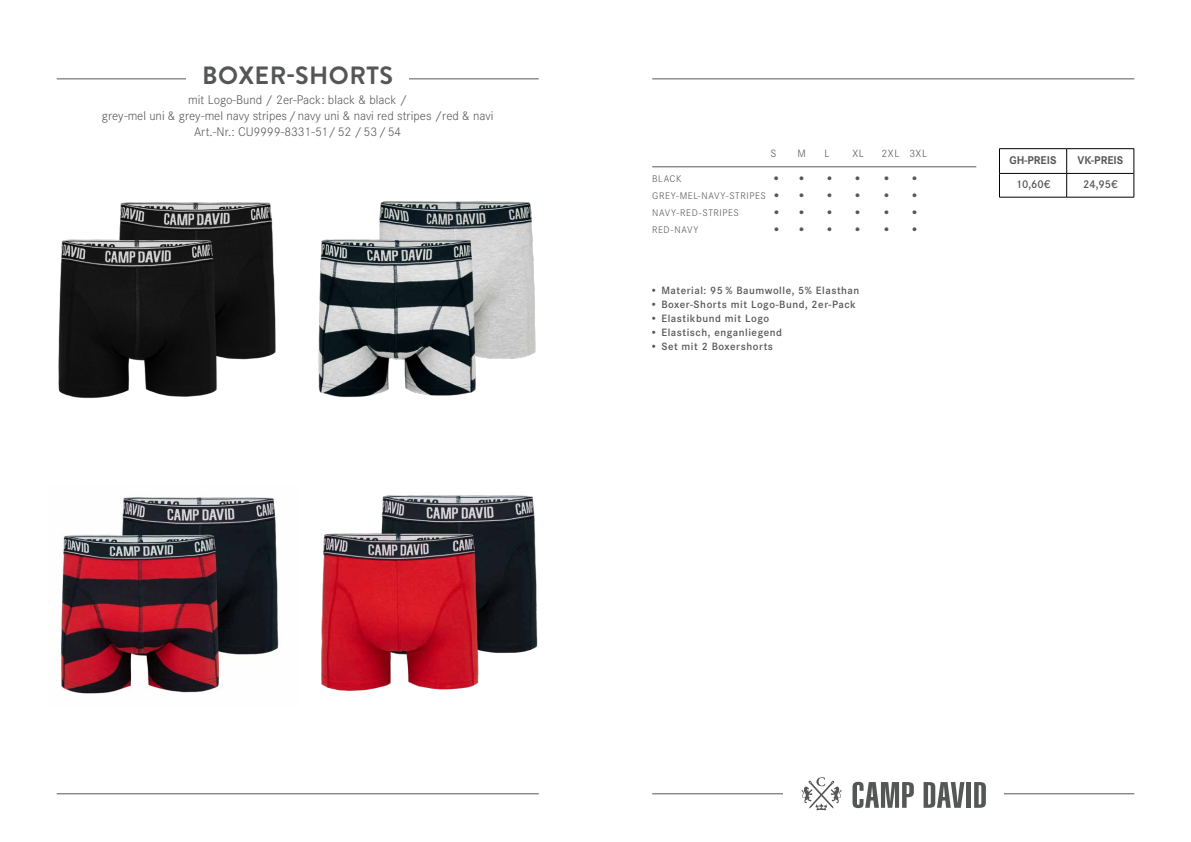
<style>
.page{position:relative;width:1191px;height:842px;background:#fff}
.page>*{position:absolute;margin:0;border:0;box-sizing:border-box;transform-origin:0 0}
.t1{font:700 25px "Brandon Grotesque";letter-spacing:.02em;color:#555756}
.t2{font:700 24.9px "Corporate S";color:#555856}
.t3{font:300 13px/16px "Corporate S";color:#555756;text-align:center}
.t4{font:700 11.7px "Corporate S";color:#555756}
.t5{font:600 11.7px "Corporate S";color:#555756}
.t6{font:600 11px "Corporate S";letter-spacing:.05em;color:#555856}
.t7{font:300 11px "Corporate S";letter-spacing:.055em;color:#555856}
.t8{font:300 10px/17px "Corporate S";letter-spacing:.055em;color:#555856}
.s1{color:#555856}
</style>
<div class="page">
<hr style="left:652px;top:793px;width:482px;height:1px;background:#555756">
<hr style="left:57px;top:793px;width:482px;height:1px;background:#555756">
<div style="left:783px;top:765px;width:220px;height:57px;background:#fff"></div>
<svg style="left:974px;top:782px;width:12px;height:26px"></svg>
<div style="left:966px;top:782px;width:5px;height:26px;background:#555756"></div>
<svg style="left:923px;top:782px;width:41px;height:26px"></svg>
<svg style="left:852px;top:782px;width:62px;height:26px"></svg>
<svg style="left:801px;top:777px;width:41px;height:33px"></svg>
<hr style="left:57px;top:79px;width:482px;height:1px;background:#555756">
<hr style="left:652px;top:79px;width:482px;height:1px;background:#555756">
<div style="left:187px;top:57px;width:222px;height:32px;background:#fff"></div>
<hr style="left:652px;top:167px;width:324px;height:1px;background:#555756">
<svg style="left:1066px;top:149px;width:1px;height:48px"></svg>
<hr style="left:999px;top:148px;width:67px;height:1px;background:#000">
<hr style="left:1066px;top:148px;width:68px;height:1px;background:#000">
<hr style="left:999px;top:173px;width:67px;height:1px;background:#000">
<hr style="left:1066px;top:173px;width:67px;height:1px;background:#000">
<hr style="left:999px;top:197px;width:67px;height:1px;background:#000">
<hr style="left:1066px;top:197px;width:68px;height:1px;background:#000">
<svg style="left:999px;top:149px;width:1px;height:48px"></svg>
<svg style="left:1133px;top:149px;width:1px;height:48px"></svg>
<img style="left:61px;top:497px;width:218px;height:197px">
<img style="left:321px;top:495px;width:217px;height:196px">
<img style="left:318px;top:201px;width:218px;height:196px">
<img style="left:58px;top:202px;width:218px;height:197px">
<h1 class="t1" style="left:202px;top:58px;width:192px">BOXER-SHORTS</h1>
<p class="t3" style="left:102px;top:92px;width:393px">mit Logo-Bund / 2er-Pack: black &amp; black /<br>grey-mel uni &amp; grey-mel navy stripes / navy uni &amp; navi red stripes /red &amp; navi<br>Art.-Nr.: <span class="s1">CU9999-8331-51/ 52 / 53 / 54</span></p>
<p class="t7" style="left:770px;top:146px;width:7px">S</p>
<p class="t7" style="left:797px;top:146px;width:10px">M</p>
<p class="t7" style="left:824px;top:146px;width:7px">L</p>
<p class="t7" style="left:852px;top:146px;width:13px">XL</p>
<p class="t7" style="left:881px;top:146px;width:47px">2XL 3XL</p>
<h2 class="t2" style="left:773px;top:154px;width:146px">......</h2>
<h2 class="t2" style="left:773px;top:171px;width:146px">......</h2>
<h2 class="t2" style="left:773px;top:188px;width:146px">......</h2>
<h2 class="t2" style="left:773px;top:205px;width:146px">......</h2>
<p class="t8" style="left:652px;top:170px;width:115px">BLACK<br>GREY-MEL-NAVY-STRIPES<br>NAVY-RED-STRIPES<br>RED-NAVY</p>
<p class="t6" style="left:650px;top:283px;width:211px">• Material: 95 % Baumwolle, 5% Elasthan</p>
<p class="t6" style="left:650px;top:297px;width:207px">• Boxer-Shorts mit Logo-Bund, 2er-Pack</p>
<p class="t6" style="left:650px;top:311px;width:120px">• Elastikbund mit Logo</p>
<p class="t6" style="left:650px;top:325px;width:133px">• Elastisch, enganliegend</p>
<p class="t6" style="left:650px;top:339px;width:124px">• Set mit 2 Boxershorts</p>
<p class="t4" style="left:1009px;top:152px;width:48px">GH-PREIS</p>
<p class="t4" style="left:1077px;top:152px;width:47px">VK-PREIS</p>
<p class="t5" style="left:1015px;top:176px;width:36px">10,60€</p>
<p class="t5" style="left:1083px;top:176px;width:36px">24,95€</p>
</div>
